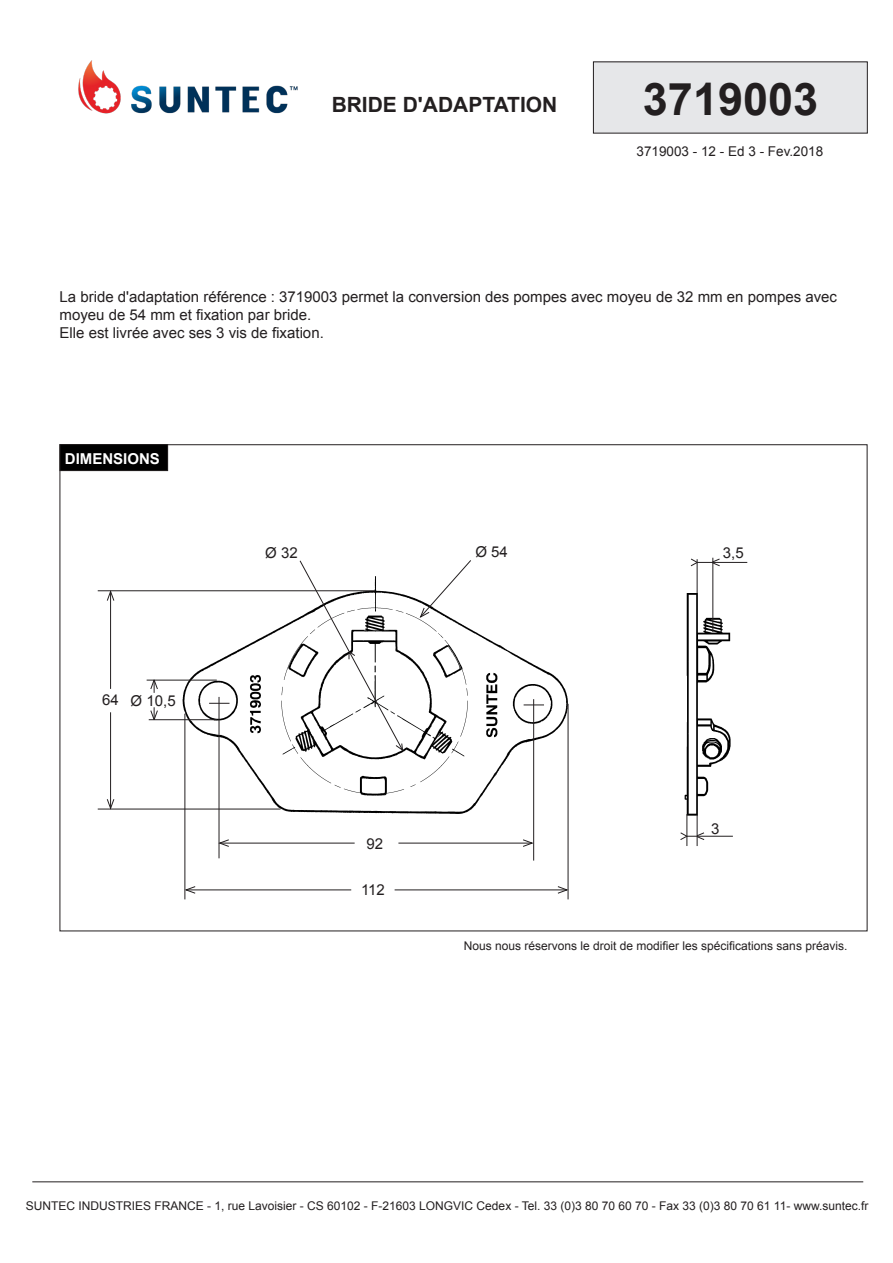
<style>
.page{position:relative;width:893px;height:1263px;background:#fff}
.page>*{position:absolute;margin:0;border:0;box-sizing:border-box;transform-origin:0 0}
.t1{font:700 45px "Arial";color:#231f20}
.t2{font:700 21px "Arial";color:#231f20}
.t3{font:15px/18px "Arial";color:#231f20}
.t4{font:700 15px "Arial";color:#fff}
.t5{font:13.5px "Arial";color:#231f20}
.t6{font:12px "Arial";color:#231f20}
</style>
<div class="page">
<div style="left:593px;top:62px;width:274px;height:71px;background:#e6e7e9"></div>
<hr style="left:32px;top:1181px;width:831px;height:1px;background:#231f20">
<img style="left:174px;top:572px;width:559px;height:295px">
<hr style="left:219px;top:697px;width:1px;height:161px;background:#231f20">
<svg style="left:209px;top:703px;width:20px;height:1px"></svg>
<svg style="left:524px;top:704px;width:20px;height:1px"></svg>
<hr style="left:533px;top:699px;width:1px;height:161px;background:#231f20">
<hr style="left:398px;top:843px;width:134px;height:1px;background:#231f20">
<svg style="left:522px;top:839px;width:12px;height:8px"></svg>
<hr style="left:184px;top:714px;width:1px;height:185px;background:#231f20">
<hr style="left:568px;top:704px;width:1px;height:195px;background:#231f20">
<hr style="left:395px;top:889px;width:172px;height:1px;background:#231f20">
<svg style="left:557px;top:886px;width:12px;height:8px"></svg>
<hr style="left:147px;top:680px;width:70px;height:1px;background:#231f20">
<hr style="left:149px;top:719px;width:68px;height:1px;background:#231f20">
<hr style="left:220px;top:843px;width:135px;height:1px;background:#231f20">
<svg style="left:217px;top:839px;width:13px;height:8px"></svg>
<hr style="left:186px;top:889px;width:165px;height:1px;background:#231f20">
<svg style="left:184px;top:886px;width:12px;height:8px"></svg>
<svg style="left:419px;top:560px;width:53px;height:58px"></svg>
<svg style="left:299px;top:560px;width:104px;height:191px"></svg>
<hr style="left:697px;top:562px;width:50px;height:1px;background:#231f20">
<hr style="left:98px;top:590px;width:277px;height:1px;background:#231f20">
<hr style="left:98px;top:809px;width:182px;height:1px;background:#231f20">
<hr style="left:110px;top:591px;width:1px;height:98px;background:#231f20">
<svg style="left:106px;top:590px;width:9px;height:11px"></svg>
<hr style="left:110px;top:712px;width:1px;height:96px;background:#231f20">
<svg style="left:106px;top:798px;width:9px;height:12px"></svg>
<hr style="left:697px;top:559px;width:1px;height:34px;background:#231f20">
<hr style="left:712px;top:558px;width:1px;height:74px;background:#231f20">
<hr style="left:686px;top:814px;width:1px;height:32px;background:#231f20">
<hr style="left:686px;top:836px;width:47px;height:1px;background:#231f20">
<hr style="left:697px;top:815px;width:1px;height:31px;background:#231f20">
<svg style="left:150px;top:679px;width:8px;height:14px"></svg>
<svg style="left:150px;top:707px;width:8px;height:14px"></svg>
<svg style="left:696px;top:832px;width:9px;height:9px"></svg>
<svg style="left:711px;top:558px;width:10px;height:9px"></svg>
<svg style="left:679px;top:832px;width:9px;height:9px"></svg>
<svg style="left:690px;top:558px;width:9px;height:9px"></svg>
<img style="left:78px;top:60px;width:220px;height:54px">
<div style="left:60px;top:445px;width:108px;height:26px;background:#000"></div>
<div style="left:60px;top:444px;width:108px;height:27px;border:1px solid #231f20"></div>
<p class="t2" style="left:332px;top:91px;width:227px">BRIDE D'ADAPTATION</p>
<h1 class="t1" style="left:643px;top:69px;width:177px">3719003</h1>
<p class="t5" style="left:637px;top:143px;width:188px">3719003 - 12 - Ed 3 - Fev.2018</p>
<p class="t3" style="left:60px;top:288px;width:779px">La bride d'adaptation référence : 3719003 permet la conversion des pompes avec moyeu de 32 mm en pompes avec moyeu de 54 mm et fixation par bride.</p>
<p class="t3" style="left:60px;top:324px;width:266px">Elle est livrée avec ses 3 vis de fixation.</p>
<p class="t4" style="left:65px;top:448px;width:97px">DIMENSIONS</p>
<p class="t3" style="left:102px;top:691px;width:18px">64</p>
<p class="t3" style="left:131px;top:692px;width:47px">Ø 10,5</p>
<p class="t3" style="left:265px;top:544px;width:34px">Ø 32</p>
<p class="t3" style="left:475px;top:543px;width:34px">Ø 54</p>
<p class="t3" style="left:366px;top:834px;width:18px">92</p>
<p class="t3" style="left:361px;top:881px;width:25px">112</p>
<p class="t3" style="left:723px;top:544px;width:22px">3,5</p>
<p class="t3" style="left:711px;top:819px;width:10px">3</p>
<p class="t6" style="left:464px;top:938px;width:385px">Nous nous réservons le droit de modifier les spécifications sans préavis.</p>
<p class="t6" style="left:26px;top:1198px;width:844px">SUNTEC INDUSTRIES FRANCE - 1, rue Lavoisier - CS 60102 - F-21603 LONGVIC Cedex - Tel. 33 (0)3 80 70 60 70 - Fax 33 (0)3 80 70 61 11- www.suntec.fr</p>
</div>
